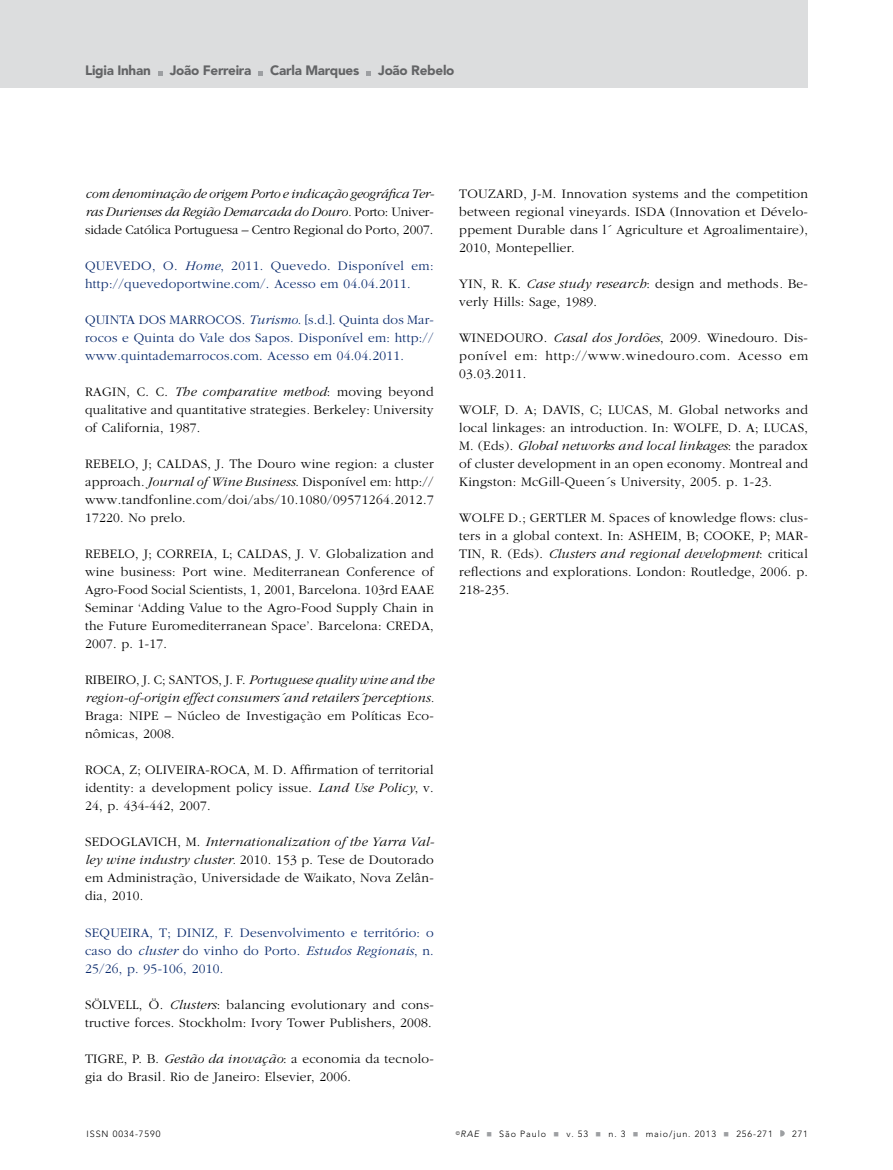
<style>
.page{position:relative;width:893px;height:1170px;background:#fff}
.page>*{position:absolute;margin:0;border:0;box-sizing:border-box;transform-origin:0 0}
.t1{font:300 13.5px/18px "Garamond";letter-spacing:.02em;color:#000;text-align:justify}
.t2{font:300 13.5px/18px "Garamond";letter-spacing:.02em;color:#08296c;text-align:justify}
.t3{font:italic 300 13.5px/18px "Garamond";letter-spacing:.005em;color:#000;text-align:justify}
.t4{font:900 13.5px "Avenir LT Std";letter-spacing:-.02em;color:#636466}
.t5{font:300 9px "Avenir LT Std";letter-spacing:.1em;color:#000}
.s1{font-style:normal}
.s2{font-style:italic}
.s3{color:#9d9fa2}
</style>
<div class="page">
<div style="left:0;top:0;width:808px;height:87px;background:#dcddde"></div>
<svg style="left:158px;top:71px;width:5px;height:4px"></svg>
<svg style="left:259px;top:71px;width:4px;height:4px"></svg>
<svg style="left:366px;top:71px;width:5px;height:4px"></svg>
<svg style="left:780px;top:1130px;width:5px;height:6px"></svg>
<p class="t4" style="left:85px;top:62px;width:67px">Ligia Inhan</p>
<p class="t4" style="left:170px;top:62px;width:83px">João Ferreira</p>
<p class="t4" style="left:270px;top:62px;width:91px">Carla Marques</p>
<p class="t4" style="left:378px;top:62px;width:78px">João Rebelo</p>
<p class="t3" style="left:85px;top:185px;width:351px">com denominação de origem Porto e indicação geográfica Ter&shy;ras Durienses da Região Demarcada do Douro. <span class="s1">Porto: Univer&shy;sidade Católica Portuguesa – Centro Regional do Porto, 2007.</span></p>
<p class="t2" style="left:85px;top:257px;width:350px">QUEVEDO, O. <span class="s2">Home</span>, 2011. Quevedo. Disponível em: http://quevedoportwine.com/. Acesso em 04.04.2011.</p>
<p class="t2" style="left:85px;top:311px;width:350px">QUINTA DOS MARROCOS. <span class="s2">Turismo</span>. [s.d.]. Quinta dos Mar&shy;rocos e Quinta do Vale dos Sapos. Disponível em: http:// www.quintademarrocos.com. Acesso em 04.04.2011.</p>
<p class="t1" style="left:85px;top:383px;width:350px">RAGIN, C. C. <span class="s2">The comparative method</span>: moving beyond qualitative and quantitative strategies<span class="s2">.</span> Berkeley: University of California, 1987.</p>
<p class="t1" style="left:85px;top:455px;width:350px">REBELO, J; CALDAS, J. The Douro wine region: a cluster approach. <span class="s2">Journal of Wine Business</span>. Disponível em: http:// www.tandfonline.com/doi/abs/10.1080/09571264.2012.7<br>17220. No prelo.</p>
<p class="t1" style="left:85px;top:545px;width:350px">REBELO, J; CORREIA, L; CALDAS, J. V. Globalization and wine business: Port wine. Mediterranean Conference of Agro-Food Social Scientists, 1, 2001, Barcelona. 103rd EAAE Seminar ‘Adding Value to the Agro-Food Supply Chain in the Future Euromediterranean Space’. Barcelona: CREDA, 2007. p. 1-17.</p>
<p class="t3" style="left:85px;top:671px;width:350px"><span class="s1">RIBEIRO, J. C; SANTOS, J. F.</span> Portuguese quality wine and the region-of-origin effect consumers´and retailers´perceptions.</p>
<p class="t1" style="left:85px;top:707px;width:350px">Braga: NIPE – Núcleo de Investigação em Políticas Eco&shy;nômicas, 2008.</p>
<p class="t1" style="left:85px;top:761px;width:350px">ROCA, Z; OLIVEIRA-ROCA, M. D. Affirmation of territorial identity: a development policy issue. <span class="s2">Land Use Policy</span>, v.<br>24, p. 434-442, 2007.</p>
<p class="t1" style="left:85px;top:833px;width:351px">SEDOGLAVICH, M. <span class="s2">Internationalization of the Yarra Val&shy;ley wine industry cluster.</span> 2010. 153 p. Tese de Doutorado em Administração, Universidade de Waikato, Nova Zelân&shy;dia, 2010.</p>
<p class="t2" style="left:85px;top:923px;width:350px">SEQUEIRA, T; DINIZ, F. Desenvolvimento e território: o caso do <span class="s2">cluster</span> do vinho do Porto. <span class="s2">Estudos Regionais</span>, n.<br>25/26, p. 95-106, 2010.</p>
<p class="t1" style="left:85px;top:995px;width:350px">SÖLVELL, Ö. <span class="s2">Clusters</span>: balancing evolutionary and cons&shy;tructive forces. Stockholm: Ivory Tower Publishers, 2008.</p>
<p class="t1" style="left:85px;top:1049px;width:350px">TIGRE, P. B. <span class="s2">Gestão da inovação</span>: a economia da tecnolo&shy;gia do Brasil<span class="s2">.</span> Rio de Janeiro: Elsevier, 2006.</p>
<p class="t1" style="left:459px;top:185px;width:350px">TOUZARD, J-M. Innovation systems and the competition between regional vineyards. ISDA (Innovation et Dévelo&shy;ppement Durable dans l´ Agriculture et Agroalimentaire), 2010, Montepellier.</p>
<p class="t1" style="left:459px;top:275px;width:350px">YIN, R. K. <span class="s2">Case study research</span>: design and methods<span class="s2">.</span> Be&shy;verly Hills: Sage, 1989.</p>
<p class="t1" style="left:459px;top:329px;width:350px">WINEDOURO. <span class="s2">Casal dos Jordões</span>, 2009. Winedouro. Dis&shy;ponível em: http://www.winedouro.com. Acesso em 03.03.2011.</p>
<p class="t1" style="left:459px;top:401px;width:350px">WOLF, D. A; DAVIS, C; LUCAS, M. Global networks and local linkages: an introduction. In: WOLFE, D. A; LUCAS, M. (Eds). <span class="s2">Global networks and local linkages</span>: the paradox of cluster development in an open economy. Montreal and Kingston: McGill-Queen´s University, 2005. p. 1-23.</p>
<p class="t1" style="left:459px;top:509px;width:350px">WOLFE D.; GERTLER M. Spaces of knowledge flows: clus&shy;ters in a global context. In: ASHEIM, B; COOKE, P; MAR-TIN, R. (Eds). <span class="s2">Clusters and regional development</span>: critical reflections and explorations. London: Routledge, 2006. p.<br>218-235.</p>
<p class="t5" style="left:87px;top:1128px;width:75px">ISSN 0034-7590</p>
<p class="t5" style="left:456px;top:1128px;width:319px"><sup>©</sup><span class="s2">RAE</span> <span class="s3">■</span> São Paulo <span class="s3">■</span> v. 53 <span class="s3">■</span> n. 3 <span class="s3">■</span> maio/jun. 2013 <span class="s3">■</span> 256-271</p>
<p class="t5" style="left:792px;top:1128px;width:17px">271</p>
</div>
